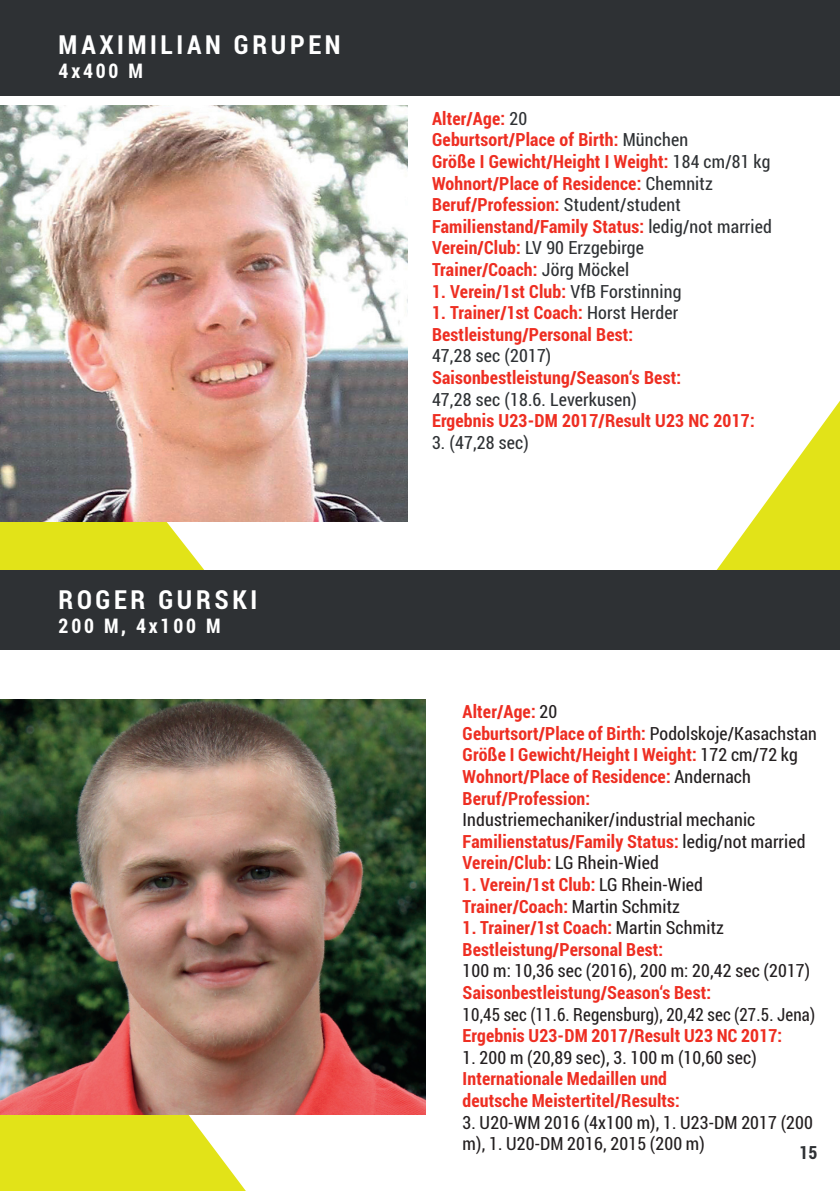
<style>
.page{position:relative;width:840px;height:1191px;background:#fff}
.page>*{position:absolute;margin:0;border:0;box-sizing:border-box;transform-origin:0 0}
.t1{font:700 26px "Roboto Condensed";letter-spacing:.14em;color:#fff}
.t2{font:700 20px "Roboto Condensed";letter-spacing:.14em;color:#fff}
.t3{font:700 18px/21.6px "Roboto Condensed";letter-spacing:.01em;color:#ee2e22}
.t4{font:18px/21.6px "Roboto Condensed";letter-spacing:.01em;color:#231f20}
.t5{font:18px "Roboto Condensed";letter-spacing:.01em;color:#2e3134}
.t6{font:18px "Roboto Condensed";letter-spacing:.01em;color:#231f20;scale:.95 1}
.t7{font:700 18px "Roboto Condensed";color:#2e3134}
.s1{font-weight:400;color:#2e3134}
.s2{font-weight:400;color:#231f20}
.s3{font-weight:700;color:#ee2e22}
</style>
<div class="page">
<svg style="left:0;top:1114px;width:300px;height:77px;fill:#e2e318"></svg>
<svg style="left:716px;top:402px;width:123px;height:168px"></svg>
<svg style="left:0;top:521px;width:239px;height:49px;fill:#e2e318"></svg>
<div style="left:0;top:0;width:839px;height:95px;background:#2e3134"></div>
<div style="left:0;top:570px;width:839px;height:79px;background:#2e3134"></div>
<img style="left:0;top:699px;width:425px;height:415px">
<img style="left:0;top:106px;width:408px;height:415px">
<h1 class="t1" style="left:59px;top:26px;width:283px">MAXIMILIAN GRUPEN</h1>
<p class="t2" style="left:59px;top:57px;width:86px">4x400 M</p>
<h1 class="t1" style="left:59px;top:581px;width:200px">ROGER GURSKI</h1>
<p class="t2" style="left:59px;top:611px;width:163px">200 M, 4x100 M</p>
<p class="t3" style="left:432px;top:107px;width:341px">Alter/Age: <span class="s1">20<br></span>Geburtsort/Place of Birth: <span class="s1">München<br></span>Größe I Gewicht/Height I Weight: <span class="s1">184 cm/81 kg </span>Wohnort/Place of Residence: <span class="s1">Chemnitz </span>Beruf/Profession: <span class="s1">Student/student </span>Familienstand/Family Status: <span class="s1">ledig/not married </span>Verein/Club: <span class="s1">LV 90 Erzgebirge<br></span>Trainer/Coach: <span class="s1">Jörg Möckel</span></p>
<p class="t3" style="left:432px;top:280px;width:251px">1. Verein/1st Club: <span class="s1">VfB Forstinning</span></p>
<p class="t3" style="left:432px;top:301px;width:247px">1. Trainer/1st Coach: <span class="s1">Horst Herder<br></span>Bestleistung/Personal Best:</p>
<p class="t5" style="left:432px;top:343px;width:121px">47,28 sec (2017)</p>
<p class="t3" style="left:432px;top:366px;width:250px">Saisonbestleistung/Season‘s Best:</p>
<p class="t5" style="left:432px;top:387px;width:206px">47,28 sec (18.6. Leverkusen)</p>
<p class="t3" style="left:432px;top:409px;width:324px">Ergebnis U23-DM 2017/Result U23 NC 2017:</p>
<p class="t5" style="left:432px;top:430px;width:98px">3. (47,28 sec)</p>
<p class="t3" style="left:462px;top:700px;width:355px">Alter/Age: <span class="s2">20<br></span>Geburtsort/Place of Birth: <span class="s2">Podolskoje/Kasachstan </span>Größe I Gewicht/Height I Weight: <span class="s2">172 cm/72 kg </span>Wohnort/Place of Residence: <span class="s2">Andernach </span>Beruf/Profession:</p>
<p class="t4" style="left:462px;top:808px;width:344px">Industriemechaniker/industrial mechanic<br><span class="s3">Familienstatus/Family Status:</span> ledig/not married<br><span class="s3">Verein/Club:</span> LG Rhein-Wied</p>
<p class="t3" style="left:462px;top:873px;width:242px">1. Verein/1st Club: <span class="s2">LG Rhein-Wied<br></span>Trainer/Coach: <span class="s2">Martin Schmitz</span></p>
<p class="t3" style="left:462px;top:916px;width:263px">1. Trainer/1st Coach: <span class="s2">Martin Schmitz<br></span>Bestleistung/Personal Best:</p>
<p class="t4" style="left:462px;top:959px;width:349px">100 m: 10,36 sec (2016), 200 m: 20,42 sec (2017)</p>
<p class="t3" style="left:462px;top:981px;width:250px">Saisonbestleistung/Season‘s Best:</p>
<p class="t6" style="left:462px;top:1001px;width:372px">10,45 sec (11.6. Regensburg), 20,42 sec (27.5. Jena)</p>
<p class="t3" style="left:462px;top:1024px;width:321px">Ergebnis U23-DM 2017/Result U23 NC 2017:</p>
<p class="t4" style="left:462px;top:1046px;width:295px">1. 200 m (20,89 sec), 3. 100 m (10,60 sec)</p>
<p class="t3" style="left:462px;top:1067px;width:219px">Internationale Medaillen und deutsche Meistertitel/Results:</p>
<p class="t4" style="left:462px;top:1110px;width:352px">3. U20-WM 2016 (4x100 m), 1. U23-DM 2017 (200 m), 1. U20-DM 2016, 2015 (200 m)</p>
<p class="t7" style="left:798px;top:1139px;width:19px">15</p>
</div>
